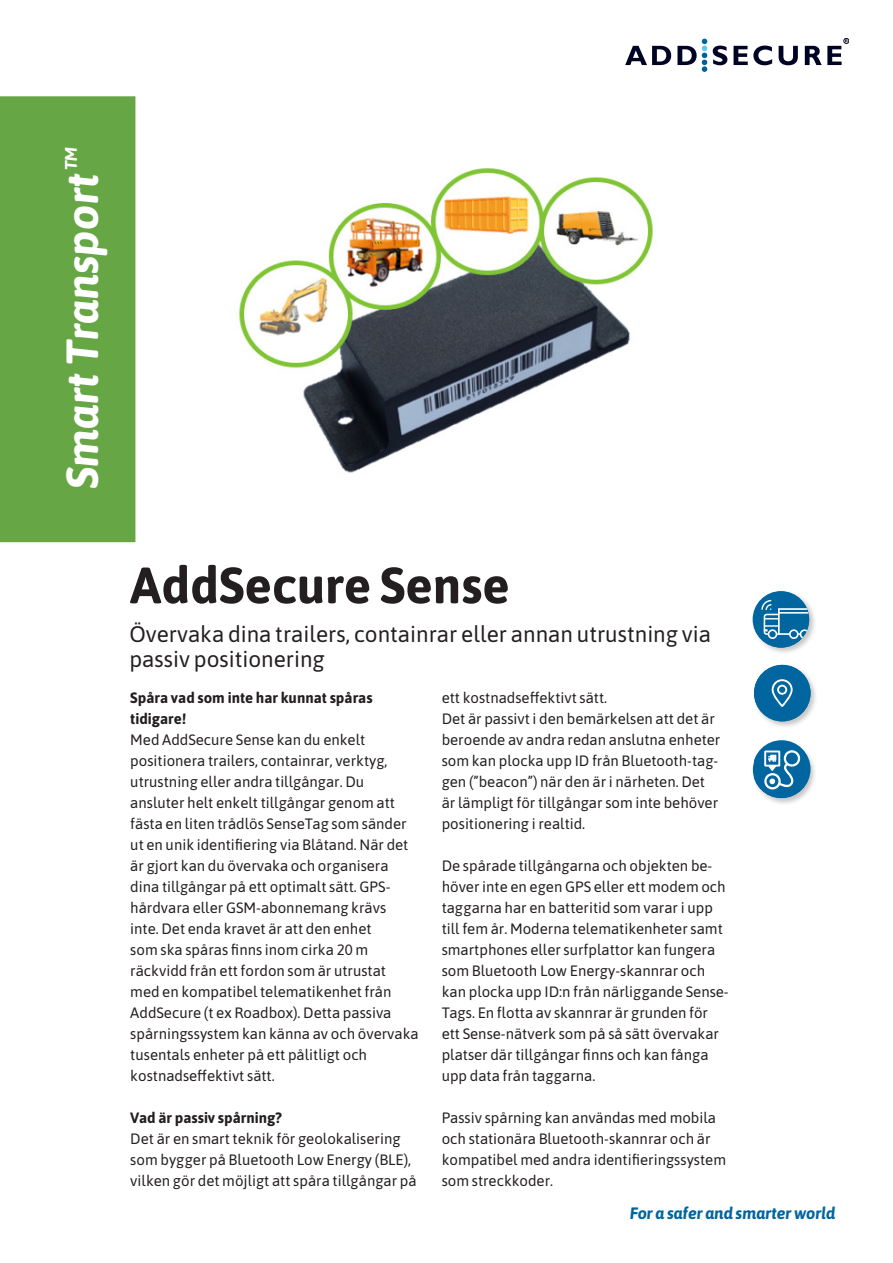
<style>
.page{position:relative;width:893px;height:1263px;background:#fff}
.page>*{position:absolute;margin:0;border:0;box-sizing:border-box;transform-origin:0 0}
.Headline2_AsapBd34_3{font:700 51px "Asap";color:#231f20}
.Category_AsapBoldIta{font:italic 700 45px "Asap";color:#fff}
.Preamble_Asap15_20{font:22.5px/25.5px "Asap";color:#231f20}
.t1{font:italic 700 16.5px "Asap";color:#01669f}
.BodyText_Asap10_14{font:15px/21px "Asap";color:#231f20}
.BodyText_Asap10_14-2{font:700 15px/21px "Asap";color:#231f20}
</style>
<div class="page">
<svg style="left:625px;top:38px;width:224px;height:34px"></svg>
<div style="left:751px;top:589px;width:66px;height:66px;background:#231f20;opacity:.25"></div>
<div style="left:752px;top:663px;width:66px;height:66px;background:#231f20;opacity:.25"></div>
<div style="left:751px;top:740px;width:66px;height:66px;background:#231f20;opacity:.25"></div>
<div style="left:1px;top:97px;width:134px;height:444px;background:#66a644"></div>
<div style="left:0;top:96px;width:135px;height:446px;border:2px solid #66a644"></div>
<div style="left:754px;top:665px;width:56px;height:56px;background:#01669f;border-radius:50%"></div>
<svg style="left:772px;top:679px;width:21px;height:28px"></svg>
<div style="left:753px;top:592px;width:56px;height:56px;background:#01669f;border-radius:50%"></div>
<svg style="left:761px;top:600px;width:47px;height:39px"></svg>
<svg style="left:754px;top:740px;width:56px;height:58px"></svg>
<img style="left:239px;top:168px;width:414px;height:305px">
<p class="Category_AsapBoldIta" style="left:51px;top:489px;width:345px;rotate:-90deg">Smart Transport<sup>™</sup></p>
<p class="Headline2_AsapBd34_3" style="left:130px;top:549px;width:381px">AddSecure Sense</p>
<p class="Preamble_Asap15_20" style="left:129px;top:620px;width:583px">Övervaka dina trailers, containrar eller annan utrustning via passiv positionering</p>
<p class="BodyText_Asap10_14-2" style="left:130px;top:686px;width:244px">Spåra vad som inte har kunnat spåras tidigare!</p>
<p class="BodyText_Asap10_14" style="left:130px;top:728px;width:290px">Med AddSecure Sense kan du enkelt positionera trailers, containrar, verktyg, utrustning eller andra tillgångar. Du ansluter helt enkelt tillgångar genom att fästa en liten trådlös SenseTag som sänder ut en unik identifiering via Blåtand. När det är gjort kan du övervaka och organisera dina tillgångar på ett optimalt sätt. GPS&shy;hårdvara eller GSM-abonnemang krävs<br>inte. Det enda kravet är att den enhet<br>som ska spåras finns inom cirka 20 m räckvidd från ett fordon som är utrustat med en kompatibel telematikenhet från AddSecure (t ex Roadbox). Detta passiva spårningssystem kan känna av och övervaka tusentals enheter på ett pålitligt och kostnadseffektivt sätt.</p>
<p class="BodyText_Asap10_14-2" style="left:130px;top:1106px;width:153px">Vad är passiv spårning?</p>
<p class="BodyText_Asap10_14" style="left:130px;top:1127px;width:288px">Det är en smart teknik för geolokalisering som bygger på Bluetooth Low Energy (BLE), vilken gör det möjligt att spåra tillgångar på</p>
<p class="BodyText_Asap10_14" style="left:442px;top:686px;width:167px">ett kostnadseffektivt sätt.</p>
<p class="BodyText_Asap10_14" style="left:442px;top:707px;width:280px">Det är passivt i den bemärkelsen att det är beroende av andra redan anslutna enheter som kan plocka upp ID från Bluetooth-tag&shy;gen (”beacon”) när den är i närheten. Det är lämpligt för tillgångar som inte behöver positionering i realtid.</p>
<p class="BodyText_Asap10_14" style="left:442px;top:854px;width:287px">De spårade tillgångarna och objekten be&shy;höver inte en egen GPS eller ett modem och taggarna har en batteritid som varar i upp till fem år. Moderna telematikenheter samt smartphones eller surfplattor kan fungera som Bluetooth Low Energy-skannrar och kan plocka upp ID:n från närliggande Sense-Tags. En flotta av skannrar är grunden för ett Sense-nätverk som på så sätt övervakar platser där tillgångar finns och kan fånga upp data från taggarna.</p>
<p class="BodyText_Asap10_14" style="left:442px;top:1106px;width:286px">Passiv spårning kan användas med mobila och stationära Bluetooth-skannrar och är kompatibel med andra identifieringssystem som streckkoder.</p>
<p class="t1" style="left:630px;top:1202px;width:207px">For a safer and smarter world</p>
</div>
